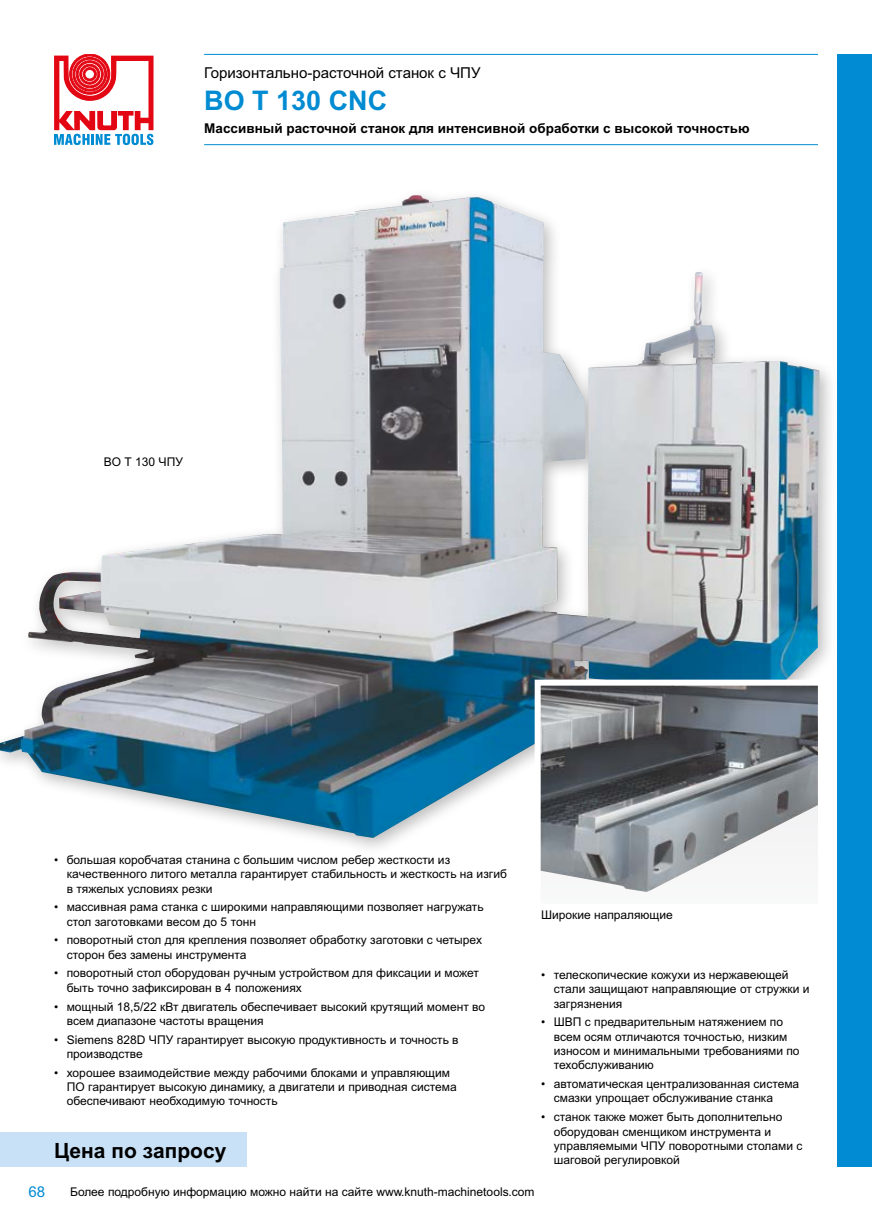
<style>
.page{position:relative;width:872px;height:1221px;background:#fff}
.page>*{position:absolute;margin:0;border:0;box-sizing:border-box;transform-origin:0 0}
.Headline_2{font:700 27px "Arial MT Pro";color:#008bd2}
.Preis_zentriert{font:700 21px "Arial MT Pro Cyr";color:#000}
.Headline_1_CYR{font:15px "Arial MT Pro Cyr";color:#000}
.Seitenzahl{font:15px "Arial MT Pro";color:#008bd2}
.Headline_3_CYR{font:700 13.5px "Arial MT Pro Cyr";color:#000}
.Grundtext_Bullets_ZA{font:12px/14.4px "Arial MT Pro Cyr";color:#000}
.Grundtext_CYR{font:12px "Arial MT Pro Cyr";color:#000}
.Bildunterschriften_C{font:12px "Arial MT Pro Cyr";color:#000}
.s1{font-family:"Arial MT Pro"}
</style>
<div class="page">
<div style="left:838px;top:54px;width:34px;height:1112px;background:#008bd2"></div>
<svg style="left:54px;top:54px;width:99px;height:91px"></svg>
<div style="left:0;top:186px;width:837px;height:670px;background:#000;opacity:.26"></div>
<img style="left:0;top:195px;width:819px;height:642px">
<div style="left:537px;top:682px;width:284px;height:224px;background:#f8f8f9"></div>
<img style="left:541px;top:686px;width:276px;height:205px">
<div style="left:534px;top:679px;width:290px;height:230px;border:6px solid #fff"></div>
<hr style="left:204px;top:54px;width:614px;height:1px;background:#008bd2">
<hr style="left:204px;top:144px;width:614px;height:1px;background:#008bd2">
<div style="left:0;top:1132px;width:247px;height:34px;background:#c8e1f6"></div>
<p class="Headline_1_CYR" style="left:204px;top:64px;width:278px">Горизонтально-расточной станок с ЧПУ</p>
<p class="Headline_2" style="left:204px;top:84px;width:185px">BO T 130 CNC</p>
<p class="Headline_3_CYR" style="left:204px;top:120px;width:547px">Массивный расточной станок для интенсивной обработки с высокой точностью</p>
<p class="Bildunterschriften_C" style="left:104px;top:454px;width:81px">BO <span class="s1">T</span> 130 ЧПУ</p>
<p class="Seitenzahl" style="left:28px;top:1182px;width:18px">68</p>
<p class="Grundtext_Bullets_ZA" style="left:67px;top:853px;width:442px;text-indent:-13px">• большая коробчатая станина с большим числом ребер жесткости из качественного литого металла гарантирует стабильность и жесткость на изгиб в тяжелых условиях резки</p>
<p class="Grundtext_Bullets_ZA" style="left:67px;top:900px;width:418px;text-indent:-13px">• массивная рама станка с широкими направляющими позволяет нагружать стол заготовками весом до 5 тонн</p>
<p class="Grundtext_Bullets_ZA" style="left:67px;top:933px;width:417px;text-indent:-13px">• поворотный стол для крепления позволяет обработку заготовки с четырех сторон без замены инструмента</p>
<p class="Grundtext_Bullets_ZA" style="left:67px;top:966px;width:414px;text-indent:-13px">• поворотный стол оборудован ручным устройством для фиксации и может быть точно зафиксирован в 4 положениях</p>
<p class="Grundtext_Bullets_ZA" style="left:67px;top:999px;width:420px;text-indent:-13px">• мощный 18,5/22 кВт двигатель обеспечивает высокий крутящий момент во всем диапазоне частоты вращения</p>
<p class="Grundtext_Bullets_ZA" style="left:67px;top:1032px;width:393px;text-indent:-13px">• Siemens 828D ЧПУ гарантирует высокую продуктивность и точность в производстве</p>
<p class="Grundtext_Bullets_ZA" style="left:67px;top:1065px;width:391px;text-indent:-13px">• хорошее взаимодействие между рабочими блоками и управляющим<br>ПО гарантирует высокую динамику, а двигатели и приводная система обеспечивают необходимую точность</p>
<p class="Preis_zentriert" style="left:54px;top:1138px;width:174px">Цена по запросу</p>
<p class="Grundtext_CYR" style="left:70px;top:1184px;width:466px">Более подробную информацию можно найти на сайте www.knuth-machinetools.com</p>
<p class="Bildunterschriften_C" style="left:541px;top:908px;width:133px">Широкие напраляющие</p>
<p class="Grundtext_Bullets_ZA" style="left:554px;top:967px;width:257px;text-indent:-13px">• телескопические кожухи из нержавеющей стали защищают направляющие от стружки и загрязнения</p>
<p class="Grundtext_Bullets_ZA" style="left:554px;top:1015px;width:247px;text-indent:-13px">• ШВП с предварительным натяжением по всем осям отличаются точностью, низким износом и минимальными требованиями по техобслуживанию</p>
<p class="Grundtext_Bullets_ZA" style="left:554px;top:1077px;width:247px;text-indent:-13px">• автоматическая централизованная система смазки упрощает обслуживание станка</p>
<p class="Grundtext_Bullets_ZA" style="left:554px;top:1110px;width:250px;text-indent:-13px">• станок также может быть дополнительно оборудован сменщиком инструмента и управляемыми ЧПУ поворотными столами с шаговой регулировкой</p>
</div>
